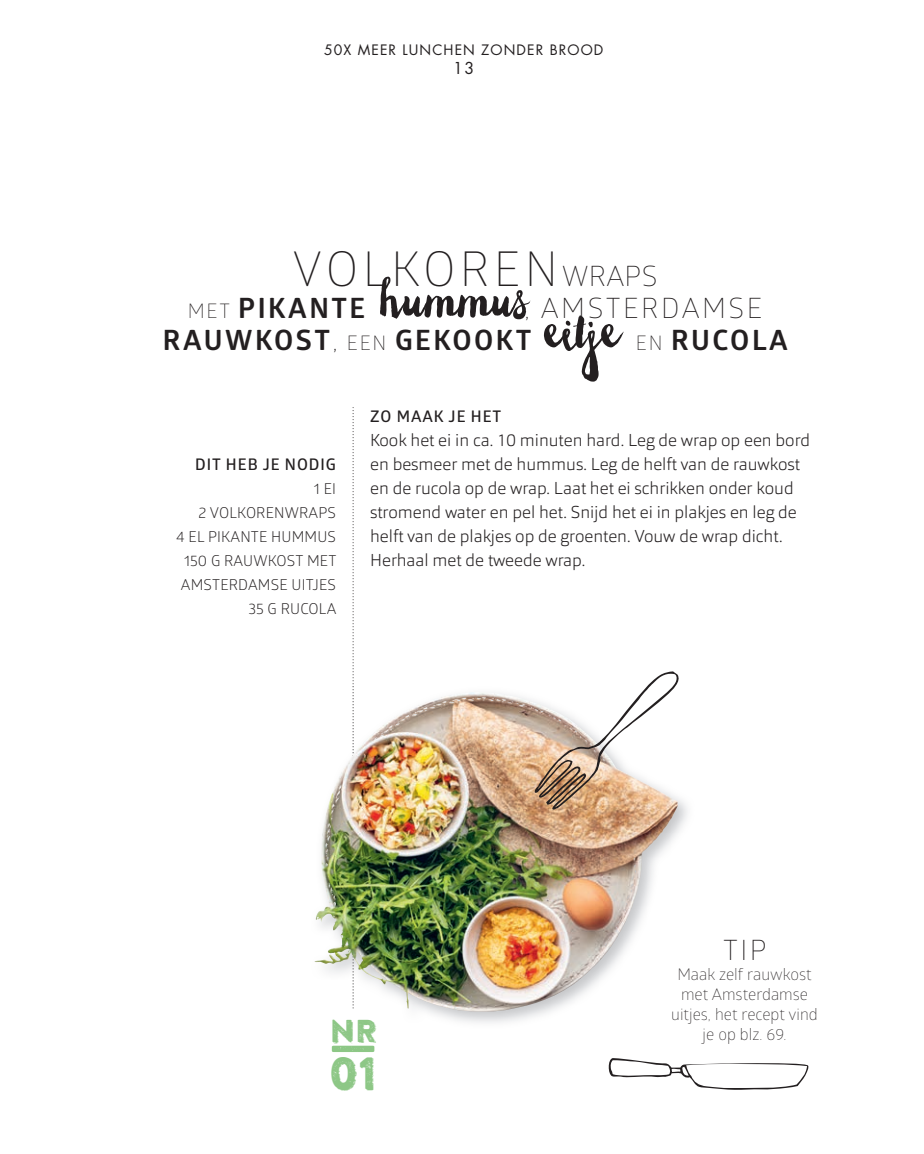
<style>
.page{position:relative;width:924px;height:1154px;background:#fff}
.page>*{position:absolute;margin:0;border:0;box-sizing:border-box;transform-origin:0 0}
.t1{font:300 48px "Glober";letter-spacing:.09em;color:#231f20}
.t2{font:45px "Brandon Printed Double";color:#8dc786}
.t3{font:31.6px "Brandon Printed Double";color:#8dc786}
.t4{font:700 28px/32px "Glober";letter-spacing:.09em;color:#231f20}
.t5{font:300 28px "Glober";color:#231f20}
.t6{font:200 17px/24px "Orgon";color:#231f20}
.t7{font:300 16px/20px "Glober";color:#231f20;text-align:center}
.t8{font:600 16px "Glober";letter-spacing:.06em;color:#231f20}
.t9{font:16px "Futura CE";color:#231f20}
.t10{font:15px/24px "Glober";letter-spacing:.01em;color:#231f20;text-align:right}
.t11{font:14px "Futura CE";letter-spacing:.08em;color:#231f20}
.s1{font-size:28px}
.s2{font-weight:300;font-size:20px}
.s3{font-family:"Wanderlust Letters";font-weight:400;font-size:60px}
.s4{font-weight:300}
</style>
<div class="page">
<img style="left:353px;top:686px;width:335px;height:337px">
<svg style="left:352px;top:407px;width:1px;height:284px"></svg>
<img style="left:314px;top:692px;width:334px;height:319px">
<svg style="left:332px;top:1045px;width:42px;height:6px"></svg>
<svg style="left:534px;top:671px;width:147px;height:139px"></svg>
<svg style="left:608px;top:1058px;width:201px;height:31px"></svg>
<p class="t11" style="left:324px;top:40px;width:281px">50X MEER LUNCHEN ZONDER BROOD</p>
<p class="t9" style="left:453px;top:58px;width:22px">13</p>
<h1 class="t1" style="left:293px;top:236px;width:366px">VOLKOREN<span class="s1">WRAPS</span></h1>
<h3 class="t4" style="left:163px;top:291px;width:601px;text-indent:25px"><span class="s2">MET</span> PIKANTE <span class="s3">hummus</span><span class="s4">, AMSTERDAMSE<br></span>RAUWKOST<span class="s4">,</span> <span class="s2">EEN</span> GEKOOKT <span class="s3">eitje</span></h3>
<h3 class="t4" style="left:635px;top:323px;width:154px"><span class="s2">EN</span> RUCOLA</h3>
<p class="t8" style="left:195px;top:452px;width:142px">DIT HEB JE NODIG</p>
<p class="t10" style="left:176px;top:476px;width:162px">1 EI<br>2 VOLKORENWRAPS<br>4 EL PIKANTE HUMMUS<br>150 G RAUWKOST MET<br>AMSTERDAMSE UITJES<br>35 G RUCOLA</p>
<p class="t8" style="left:370px;top:404px;width:133px">ZO MAAK JE HET</p>
<p class="t6" style="left:370px;top:427px;width:441px">Kook het ei in ca. 10 minuten hard. Leg de wrap op een bord en besmeer met de hummus. Leg de helft van de rauwkost en de rucola op de wrap. Laat het ei schrikken onder koud stromend water en pel het. Snĳd het ei in plakjes en leg de helft van de plakjes op de groenten. Vouw de wrap dicht.<br>Herhaal met de tweede wrap.</p>
<h3 class="t3" style="left:329px;top:1011px;width:49px">NR</h3>
<h2 class="t2" style="left:328px;top:1044px;width:51px">01</h2>
<h3 class="t5" style="left:723px;top:931px;width:45px">TIP</h3>
<p class="t7" style="left:671px;top:963px;width:148px">Maak zelf rauwkost met Amsterdamse uitjes, het recept vind je op blz. 69.</p>
</div>
